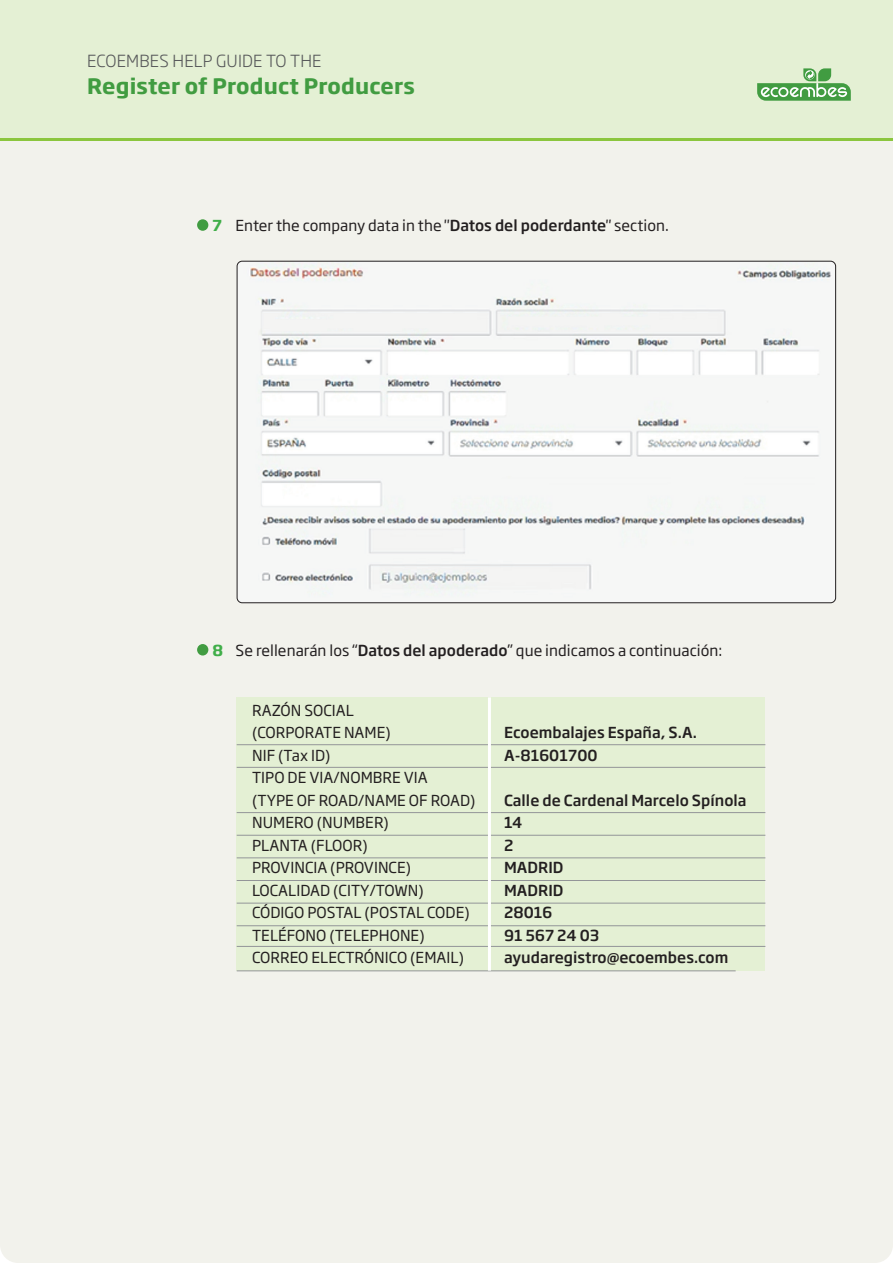
<style>
.page{position:relative;width:893px;height:1263px;background:#f2f2ec}
.page>*{position:absolute;margin:0;border:0;box-sizing:border-box;transform-origin:0 0}
.t1{font:700 21px "Soho Gothic Pro";letter-spacing:.01em;color:#419c41}
.t2{font:300 16.5px "Soho Gothic Pro";letter-spacing:.01em;color:#57585a}
.t3{font:15px/22.5px "Soho Gothic Pro";letter-spacing:.005em;color:#231f20}
.t4{font:500 15px "Soho Gothic Pro";letter-spacing:.005em;color:#231f20}
.s1{font-weight:700;color:#40ae49}
.s2{font-weight:500}
</style>
<div class="page">
<div style="left:0;top:0;width:893px;height:140px;background:#e4f0d4"></div>
<svg style="left:757px;top:68px;width:94px;height:33px"></svg>
<hr style="left:0;top:138px;width:893px;height:2px;background:#8bc63e">
<div style="left:237px;top:697px;width:528px;height:274px;background:#e4f0d4"></div>
<img style="left:237px;top:261px;width:599px;height:342px">
<div style="left:197px;top:219px;width:11px;height:12px;background:#419c41;border-radius:50%"></div>
<div style="left:197px;top:644px;width:11px;height:11px;background:#419c41;border-radius:50%"></div>
<hr style="left:237px;top:744px;width:528px;height:1px;background:#939598">
<hr style="left:237px;top:767px;width:528px;height:1px;background:#939598">
<hr style="left:237px;top:812px;width:528px;height:1px;background:#939598">
<hr style="left:237px;top:835px;width:528px;height:1px;background:#939598">
<hr style="left:237px;top:858px;width:528px;height:1px;background:#939598">
<hr style="left:237px;top:880px;width:528px;height:1px;background:#939598">
<hr style="left:237px;top:903px;width:528px;height:1px;background:#939598">
<hr style="left:237px;top:925px;width:528px;height:1px;background:#939598">
<hr style="left:237px;top:946px;width:528px;height:1px;background:#939598">
<hr style="left:237px;top:970px;width:499px;height:1px;background:#939598">
<hr style="left:488px;top:697px;width:3px;height:274px;background:#fff">
<p class="t2" style="left:87px;top:48px;width:236px">ECOEMBES HELP GUIDE TO THE</p>
<h1 class="t1" style="left:87px;top:69px;width:329px">Register of Product Producers</h1>
<p class="t3" style="left:213px;top:214px;width:458px"><span class="s1">7</span> Enter the company data in the "<span class="s2">Datos del poderdante</span>" section.</p>
<p class="t3" style="left:213px;top:638px;width:511px"><span class="s1">8</span> Se rellenarán los “<span class="s2">Datos del apoderado</span>” que indicamos a continuación:</p>
<p class="t3" style="left:252px;top:698px;width:140px">RAZÓN SOCIAL (CORPORATE NAME)</p>
<p class="t4" style="left:504px;top:721px;width:194px">Ecoembalajes España, S.A.</p>
<p class="t3" style="left:252px;top:743px;width:80px">NIF (Tax ID)</p>
<p class="t4" style="left:504px;top:743px;width:95px">A-81601700</p>
<p class="t3" style="left:252px;top:766px;width:225px">TIPO DE VIA/NOMBRE VIA<br>(TYPE OF ROAD/NAME OF ROAD)</p>
<p class="t4" style="left:504px;top:788px;width:244px">Calle de Cardenal Marcelo Spínola</p>
<p class="t3" style="left:252px;top:811px;width:138px">NUMERO (NUMBER)</p>
<p class="t4" style="left:504px;top:811px;width:20px">14</p>
<p class="t3" style="left:252px;top:833px;width:117px">PLANTA (FLOOR)</p>
<p class="t4" style="left:504px;top:833px;width:11px">2</p>
<p class="t3" style="left:252px;top:856px;width:161px">PROVINCIA (PROVINCE)</p>
<p class="t4" style="left:504px;top:856px;width:61px">MADRID</p>
<p class="t3" style="left:252px;top:878px;width:173px">LOCALIDAD (CITY/TOWN)</p>
<p class="t4" style="left:504px;top:878px;width:61px">MADRID</p>
<p class="t3" style="left:252px;top:901px;width:219px">CÓDIGO POSTAL (POSTAL CODE)</p>
<p class="t4" style="left:504px;top:901px;width:50px">28016</p>
<p class="t3" style="left:252px;top:923px;width:174px">TELÉFONO (TELEPHONE)</p>
<p class="t4" style="left:504px;top:923px;width:97px">91 567 24 03</p>
<p class="t3" style="left:252px;top:946px;width:213px">CORREO ELECTRÓNICO (EMAIL)</p>
<p class="t4" style="left:504px;top:946px;width:226px">ayudaregistro@ecoembes.com</p>
</div>
